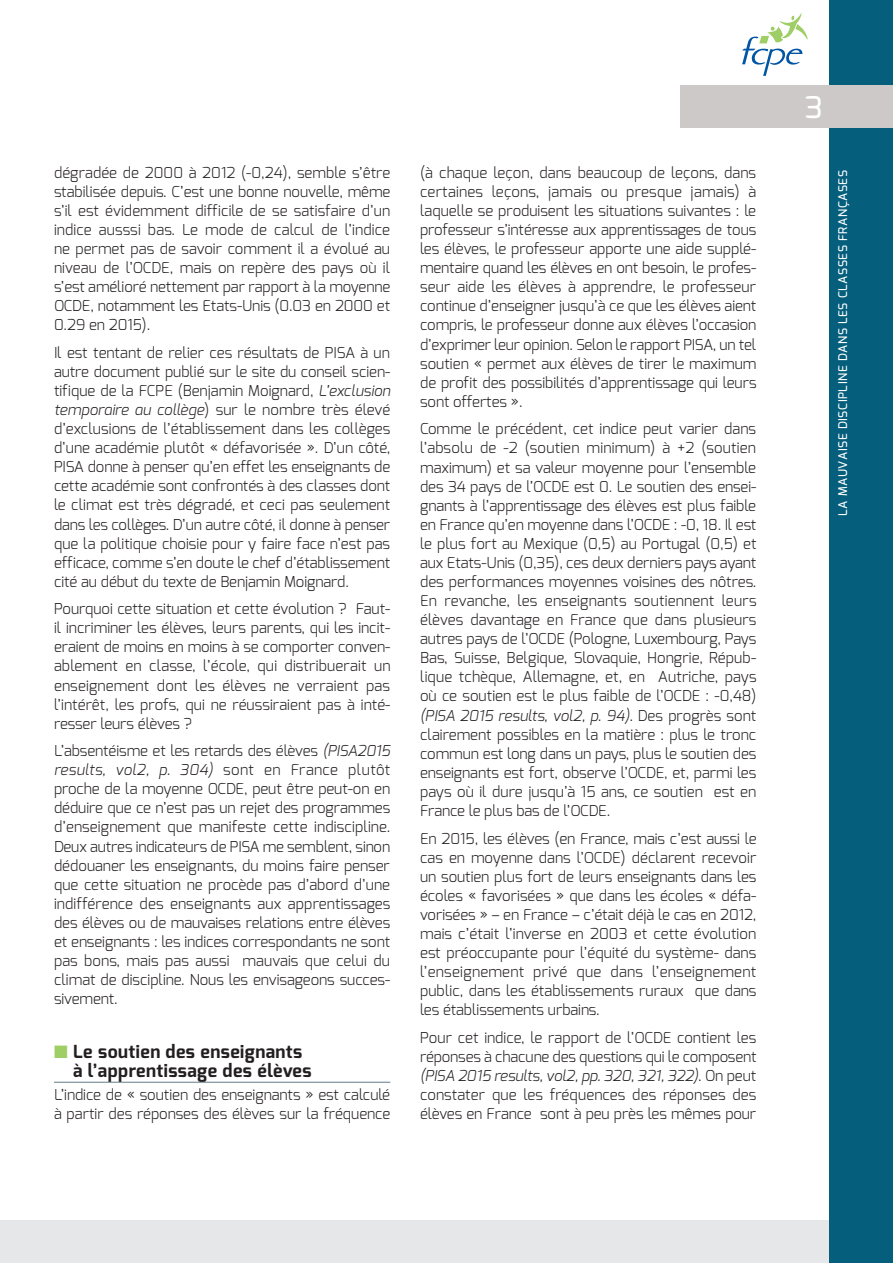
<style>
.page{position:relative;width:893px;height:1263px;background:#fff}
.page>*{position:absolute;margin:0;border:0;box-sizing:border-box;transform-origin:0 0}
.t1{font:500 30px "Exo";color:#fff}
.inter{font:700 18px/18.3px "Exo";letter-spacing:.025em;color:#231f20}
.Texte{font:300 15px/19px "Exo";letter-spacing:-.005em;color:#231f20;text-align:justify}
.t2{font:500 12px "Exo";letter-spacing:.05em;color:#fff}
.s1{font-style:italic}
.s2{color:#9fce66}
</style>
<div class="page">
<hr style="left:54px;top:1082px;width:336px;height:1px;background:#758a93">
<div style="left:0;top:1220px;width:893px;height:43px;background:#e6e7e9"></div>
<div style="left:829px;top:0;width:64px;height:1263px;background:#045e7c"></div>
<div style="left:680px;top:85px;width:213px;height:43px;background:#cdc9c8"></div>
<svg style="left:742px;top:13px;width:66px;height:63px"></svg>
<p class="Texte" style="left:54px;top:163px;width:338px">dégradée de 2000 à 2012 (-0,24), semble s’être stabilisée depuis. C’est une bonne nouvelle, même s’il est évidemment difficile de se satisfaire d’un indice ausssi bas. Le mode de calcul de l’indice ne permet pas de savoir comment il a évolué au niveau de l’OCDE, mais on repère des pays où il s’est amélioré nettement par rapport à la moyenne OCDE, notamment les Etats-Unis (0.03 en 2000 et 0.29 en 2015).</p>
<p class="Texte" style="left:54px;top:343px;width:338px">Il est tentant de relier ces résultats de PISA à un autre document publié sur le site du conseil scien&shy;tifique de la FCPE (Benjamin Moignard, <span class="s1">L’exclusion temporaire au collège</span>) sur le nombre très élevé d’exclusions de l’établissement dans les collèges d’une académie plutôt « défavorisée ». D’un côté, PISA donne à penser qu’en effet les enseignants de cette académie sont confrontés à des classes dont le climat est très dégradé, et ceci pas seulement dans les collèges. D’un autre côté, il donne à penser que la politique choisie pour y faire face n’est pas efficace, comme s’en doute le chef d’établissement cité au début du texte de Benjamin Moignard.</p>
<p class="Texte" style="left:54px;top:599px;width:338px">Pourquoi cette situation et cette évolution ? Faut&shy;il incriminer les élèves, leurs parents, qui les incit&shy;eraient de moins en moins à se comporter conven&shy;ablement en classe, l’école, qui distribuerait un enseignement dont les élèves ne verraient pas l’intérêt, les profs, qui ne réussiraient pas à inté&shy;resser leurs élèves ?</p>
<p class="Texte" style="left:54px;top:741px;width:338px">L’absentéisme et les retards des élèves <span class="s1">(PISA2015 results, vol2, p. 304)</span> sont en France plutôt proche de la moyenne OCDE, peut être peut-on en déduire que ce n’est pas un rejet des programmes d’enseignement que manifeste cette indiscipline.<br>Deux autres indicateurs de PISA me semblent, sinon dédouaner les enseignants, du moins faire penser que cette situation ne procède pas d’abord d’une indifférence des enseignants aux apprentissages des élèves ou de mauvaises relations entre élèves et enseignants : les indices correspondants ne sont pas bons, mais pas aussi mauvais que celui du climat de discipline. Nous les envisageons succes&shy;sivement.</p>
<p class="inter" style="left:73px;top:1043px;width:240px;text-indent:-19px"><span class="s2">■</span> Le soutien des enseignants à l’apprentissage des élèves</p>
<p class="Texte" style="left:54px;top:1085px;width:338px">L’indice de « soutien des enseignants » est calculé à partir des réponses des élèves sur la fréquence</p>
<p class="Texte" style="left:420px;top:163px;width:338px">(à chaque leçon, dans beaucoup de leçons, dans certaines leçons, jamais ou presque jamais) à laquelle se produisent les situations suivantes : le professeur s’intéresse aux apprentissages de tous les élèves, le professeur apporte une aide supplé&shy;mentaire quand les élèves en ont besoin, le profes&shy;seur aide les élèves à apprendre, le professeur continue d’enseigner jusqu’à ce que les élèves aient compris, le professeur donne aux élèves l’occasion d’exprimer leur opinion. Selon le rapport PISA, un tel soutien « permet aux élèves de tirer le maximum de profit des possibilités d’apprentissage qui leurs sont offertes ».</p>
<p class="Texte" style="left:420px;top:419px;width:338px">Comme le précédent, cet indice peut varier dans l’absolu de -2 (soutien minimum) à +2 (soutien maximum) et sa valeur moyenne pour l’ensemble des 34 pays de l’OCDE est 0. Le soutien des ensei&shy;gnants à l’apprentissage des élèves est plus faible en France qu’en moyenne dans l’OCDE : -0, 18. Il est le plus fort au Mexique (0,5) au Portugal (0,5) et aux Etats-Unis (0,35), ces deux derniers pays ayant des performances moyennes voisines des nôtres.<br>En revanche, les enseignants soutiennent leurs élèves davantage en France que dans plusieurs autres pays de l’OCDE (Pologne, Luxembourg, Pays Bas, Suisse, Belgique, Slovaquie, Hongrie, Répub&shy;lique tchèque, Allemagne, et, en Autriche, pays où ce soutien est le plus faible de l’OCDE : -0,48) <span class="s1">(PISA 2015 results, vol2, p. 94).</span> Des progrès sont clairement possibles en la matière : plus le tronc commun est long dans un pays, plus le soutien des enseignants est fort, observe l’OCDE, et, parmi les pays où il dure jusqu’à 15 ans, ce soutien est en France le plus bas de l’OCDE.</p>
<p class="Texte" style="left:420px;top:828px;width:338px">En 2015, les élèves (en France, mais c’est aussi le cas en moyenne dans l’OCDE) déclarent recevoir un soutien plus fort de leurs enseignants dans les écoles « favorisées » que dans les écoles « défa&shy;vorisées » – en France – c’était déjà le cas en 2012, mais c’était l’inverse en 2003 et cette évolution est préoccupante pour l’équité du système- dans l’enseignement privé que dans l’enseignement public, dans les établissements ruraux que dans les établissements urbains.</p>
<p class="Texte" style="left:420px;top:1028px;width:338px">Pour cet indice, le rapport de l’OCDE contient les réponses à chacune des questions qui le composent <span class="s1">(PISA 2015 results, vol2, pp. 320, 321, 322)</span>. On peut constater que les fréquences des réponses des élèves en France sont à peu près les mêmes pour</p>
<p class="t1" style="left:805px;top:88px;width:19px">3</p>
<p class="t2" style="left:835px;top:516px;width:347px;rotate:-90deg">LA MAUVAISE DISCIPLINE DANS LES CLASSES FRANÇASES</p>
</div>
